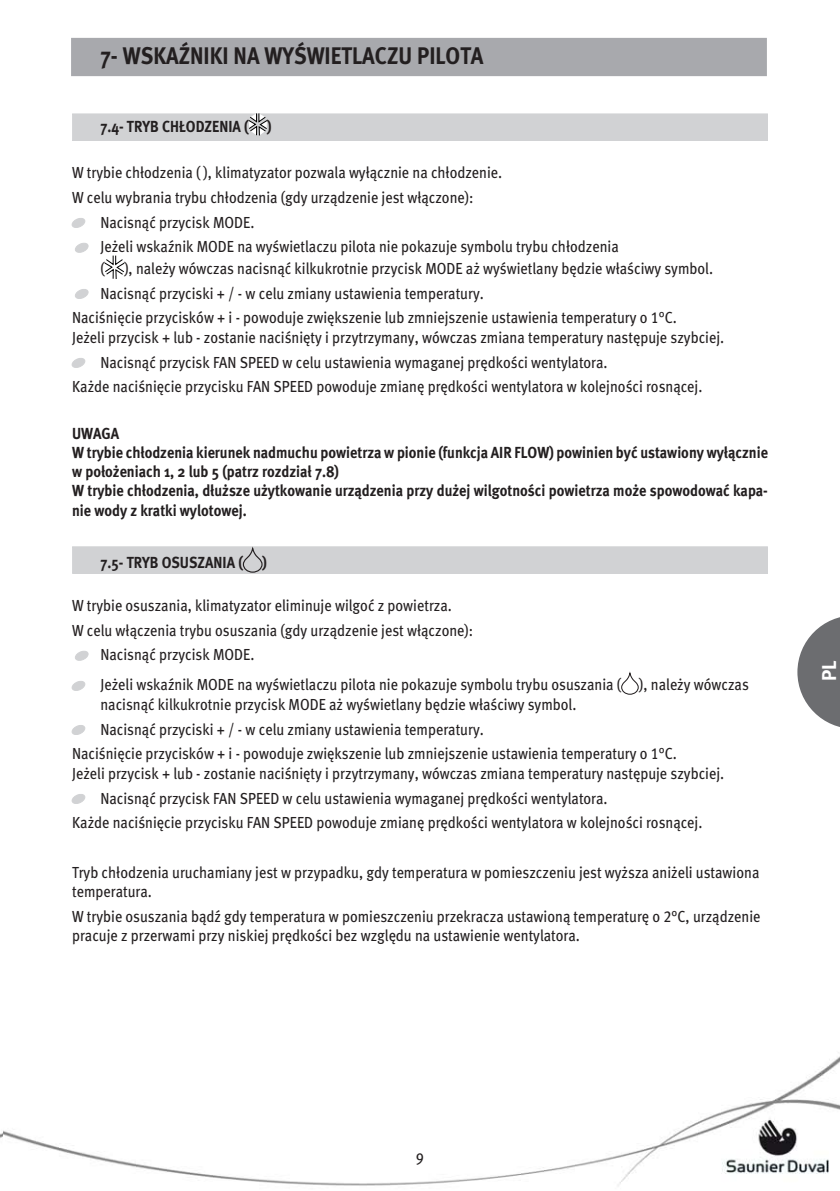
<style>
.page{position:relative;width:840px;height:1191px;background:#fff}
.page>*{position:absolute;margin:0;border:0;box-sizing:border-box;transform-origin:0 0}
.t1{font:24px "Meta Bold CE";color:#231f20;scale:.9 1}
.t2{font:20px "Meta Bold CE";color:#fff}
.t3{font:16px/19.2px "Meta Book CELF";color:#231f20;scale:.9 1}
.t4{font:16px/19.2px "Meta Bold CE";color:#231f20;scale:.9 1}
</style>
<div class="page">
<img style="left:2px;top:37px;width:837px;height:1149px">
<div style="left:72px;top:39px;width:693px;height:36px;background:#a8a9ad"></div>
<div style="left:71px;top:38px;width:695px;height:38px;border:2px solid #a8a9ad"></div>
<svg style="left:797px;top:615px;width:42px;height:114px"></svg>
<div style="left:72px;top:114px;width:695px;height:26px;background:#d1d2d4"></div>
<div style="left:72px;top:113px;width:695px;height:28px;border:1px solid #d1d2d4"></div>
<svg style="left:248px;top:113px;width:19px;height:22px"></svg>
<svg style="left:72px;top:218px;width:13px;height:10px"></svg>
<svg style="left:75px;top:242px;width:13px;height:11px"></svg>
<svg style="left:105px;top:256px;width:19px;height:23px"></svg>
<svg style="left:75px;top:289px;width:13px;height:10px"></svg>
<svg style="left:72px;top:358px;width:13px;height:10px"></svg>
<div style="left:72px;top:547px;width:695px;height:26px;background:#d1d2d4"></div>
<div style="left:72px;top:546px;width:695px;height:28px;border:1px solid #d1d2d4"></div>
<svg style="left:243px;top:547px;width:19px;height:25px"></svg>
<svg style="left:75px;top:650px;width:13px;height:11px"></svg>
<svg style="left:72px;top:680px;width:13px;height:11px"></svg>
<svg style="left:620px;top:672px;width:18px;height:22px"></svg>
<svg style="left:72px;top:724px;width:13px;height:11px"></svg>
<svg style="left:72px;top:793px;width:13px;height:11px"></svg>
<h1 class="t1" style="left:100px;top:40px;width:427px">7- WSKAŹNIKI NA WYŚWIETLACZU PILOTA</h1>
<p class="t4" style="left:100px;top:117px;width:191px">7.4- TRYB CHŁODZENIA ( )</p>
<p class="t3" style="left:72px;top:162px;width:479px">W trybie chłodzenia ( ), klimatyzator pozwala wyłącznie na chłodzenie.</p>
<p class="t3" style="left:72px;top:187px;width:447px">W celu wybrania trybu chłodzenia (gdy urządzenie jest włączone):</p>
<p class="t3" style="left:100px;top:212px;width:172px">Nacisnąć przycisk MODE.</p>
<p class="t3" style="left:100px;top:237px;width:577px">Jeżeli wskaźnik MODE na wyświetlaczu pilota nie pokazuje symbolu trybu chłodzenia</p>
<p class="t3" style="left:100px;top:258px;width:681px">( ), należy wówczas nacisnąć kilkukrotnie przycisk MODE aż wyświetlany będzie właściwy symbol.</p>
<p class="t3" style="left:100px;top:283px;width:427px">Nacisnąć przyciski + / - w celu zmiany ustawienia temperatury.</p>
<p class="t3" style="left:72px;top:308px;width:673px">Naciśnięcie przycisków + i - powoduje zwiększenie lub zmniejszenie ustawienia temperatury o 1°C.</p>
<p class="t3" style="left:72px;top:327px;width:725px">Jeżeli przycisk + lub - zostanie naciśnięty i przytrzymany, wówczas zmiana temperatury następuje szybciej.</p>
<p class="t3" style="left:100px;top:352px;width:564px">Nacisnąć przycisk FAN SPEED w celu ustawienia wymaganej prędkości wentylatora.</p>
<p class="t3" style="left:72px;top:377px;width:701px">Każde naciśnięcie przycisku FAN SPEED powoduje zmianę prędkości wentylatora w kolejności rosnącej.</p>
<p class="t4" style="left:72px;top:423px;width:774px">UWAGA<br>W trybie chłodzenia kierunek nadmuchu powietrza w pionie (funkcja AIR FLOW) powinien być ustawiony wyłącznie w położeniach 1, 2 lub 5 (patrz rozdział 7.8)<br>W trybie chłodzenia, dłuższe użytkowanie urządzenia przy dużej wilgotności powietrza może spowodować kapa&shy;nie wody z kratki wylotowej.</p>
<p class="t4" style="left:100px;top:553px;width:186px">7.5- TRYB OSUSZANIA ( )</p>
<p class="t3" style="left:72px;top:595px;width:423px">W trybie osuszania, klimatyzator eliminuje wilgoć z powietrza.</p>
<p class="t3" style="left:72px;top:620px;width:447px">W celu włączenia trybu osuszania (gdy urządzenie jest włączone):</p>
<p class="t3" style="left:100px;top:645px;width:172px">Nacisnąć przycisk MODE.</p>
<p class="t3" style="left:100px;top:675px;width:721px">Jeżeli wskaźnik MODE na wyświetlaczu pilota nie pokazuje symbolu trybu osuszania ( ), należy wówczas nacisnąć kilkukrotnie przycisk MODE aż wyświetlany będzie właściwy symbol.</p>
<p class="t3" style="left:72px;top:716px;width:673px;line-height:24.8px;text-indent:28px">Nacisnąć przyciski + / - w celu zmiany ustawienia temperatury.<br>Naciśnięcie przycisków + i - powoduje zwiększenie lub zmniejszenie ustawienia temperatury o 1°C.</p>
<p class="t3" style="left:72px;top:763px;width:725px">Jeżeli przycisk + lub - zostanie naciśnięty i przytrzymany, wówczas zmiana temperatury następuje szybciej.</p>
<p class="t3" style="left:100px;top:788px;width:564px">Nacisnąć przycisk FAN SPEED w celu ustawienia wymaganej prędkości wentylatora.</p>
<p class="t3" style="left:72px;top:813px;width:701px">Każde naciśnięcie przycisku FAN SPEED powoduje zmianę prędkości wentylatora w kolejności rosnącej.</p>
<p class="t3" style="left:72px;top:862px;width:764px">Tryb chłodzenia uruchamiany jest w przypadku, gdy temperatura w pomieszczeniu jest wyższa aniżeli ustawiona temperatura.</p>
<p class="t3" style="left:72px;top:906px;width:766px">W trybie osuszania bądź gdy temperatura w pomieszczeniu przekracza ustawioną temperaturę o 2°C, urządzenie pracuje z przerwami przy niskiej prędkości bez względu na ustawienie wentylatora.</p>
<p class="t2" style="left:816px;top:681px;width:22px;rotate:-90deg">PL</p>
</div>
